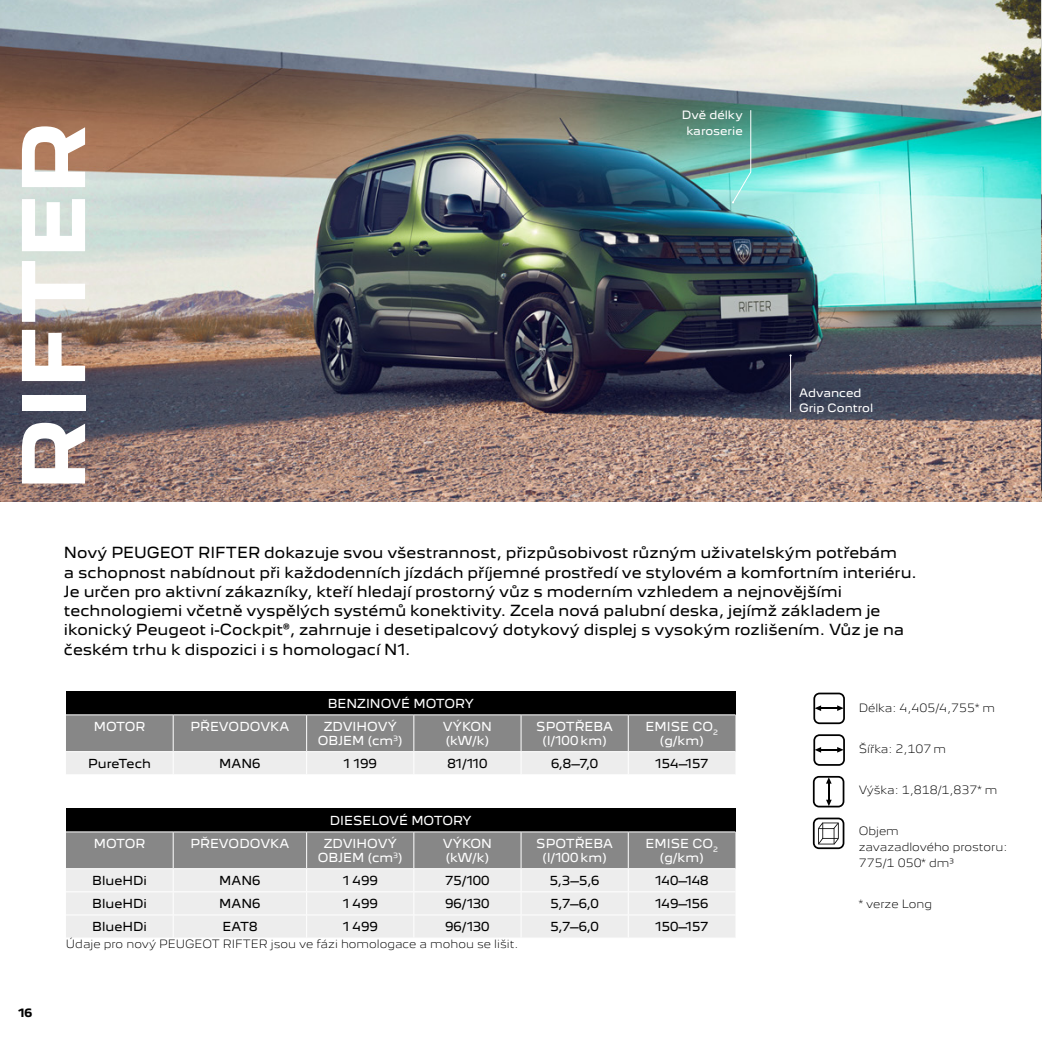
<style>
.page{position:relative;width:1042px;height:1042px;background:#fff}
.page>*{position:absolute;margin:0;border:0;box-sizing:border-box;transform-origin:0 0}
.t1{font:700 78.75px "Peugeot New";color:#fff}
.t2{font:14px/19.2px "Peugeot New";color:#000}
.t3{font:11.38px/13.7px "Peugeot New";color:#fff;text-align:center}
.t4{font:11.38px "Peugeot New";color:#000}
.t5{font:300 10.5px/16.3px "Peugeot New";color:#000}
.t6{font:10.5px/15.8px "Peugeot New";color:#fff;text-align:center}
.t7{font:700 10.5px "Peugeot New";color:#000}
</style>
<div class="page">
<img style="left:0;top:0;width:1041px;height:501px">
<img style="left:1041px;top:0;width:1px;height:501px">
<svg style="left:732px;top:110px;width:19px;height:93px;background:#70bcb0"></svg>
<hr style="left:790px;top:355px;width:1px;height:57px;background:#fff">
<div style="left:66px;top:692px;width:669px;height:23px;background:#000"></div>
<svg style="left:66px;top:715px;width:669px;height:59px;background:#aeaeae"></svg>
<hr style="left:66px;top:714px;width:107px;height:1px;background:#fff">
<hr style="left:173px;top:714px;width:134px;height:1px;background:#fff">
<hr style="left:307px;top:714px;width:107px;height:1px;background:#fff">
<hr style="left:414px;top:714px;width:107px;height:1px;background:#fff">
<hr style="left:521px;top:714px;width:107px;height:1px;background:#fff">
<hr style="left:628px;top:714px;width:107px;height:1px;background:#fff">
<hr style="left:66px;top:751px;width:107px;height:1px;background:#fff">
<hr style="left:173px;top:751px;width:134px;height:1px;background:#fff">
<hr style="left:307px;top:751px;width:107px;height:1px;background:#fff">
<hr style="left:414px;top:751px;width:107px;height:1px;background:#fff">
<hr style="left:521px;top:751px;width:107px;height:1px;background:#fff">
<hr style="left:628px;top:751px;width:107px;height:1px;background:#fff">
<hr style="left:173px;top:715px;width:1px;height:36px;background:#fff">
<hr style="left:306px;top:715px;width:1px;height:36px;background:#fff">
<hr style="left:413px;top:715px;width:1px;height:36px;background:#fff">
<hr style="left:520px;top:715px;width:1px;height:36px;background:#fff">
<hr style="left:628px;top:715px;width:1px;height:36px;background:#fff">
<div style="left:66px;top:809px;width:669px;height:23px;background:#000"></div>
<svg style="left:66px;top:832px;width:669px;height:105px;background:#cbcbcb"></svg>
<hr style="left:66px;top:831px;width:107px;height:1px;background:#fff">
<hr style="left:173px;top:831px;width:134px;height:1px;background:#fff">
<hr style="left:307px;top:831px;width:107px;height:1px;background:#fff">
<hr style="left:414px;top:831px;width:107px;height:1px;background:#fff">
<hr style="left:521px;top:831px;width:107px;height:1px;background:#fff">
<hr style="left:628px;top:831px;width:107px;height:1px;background:#fff">
<hr style="left:173px;top:832px;width:1px;height:36px;background:#fff">
<hr style="left:306px;top:832px;width:1px;height:36px;background:#fff">
<hr style="left:413px;top:832px;width:1px;height:36px;background:#fff">
<hr style="left:520px;top:832px;width:1px;height:36px;background:#fff">
<hr style="left:628px;top:832px;width:1px;height:36px;background:#fff">
<svg style="left:813px;top:776px;width:31px;height:31px"></svg>
<svg style="left:813px;top:734px;width:32px;height:32px"></svg>
<svg style="left:813px;top:692px;width:32px;height:32px"></svg>
<svg style="left:813px;top:817px;width:31px;height:32px"></svg>
<h1 class="t1" style="left:-12px;top:491px;width:370px;rotate:-90deg">RIFTER</h1>
<p class="t6" style="left:682px;top:106px;width:62px">Dvě délky karoserie</p>
<p class="t6" style="left:799px;top:384px;width:76px;text-align:left">Advanced<br>Grip Control</p>
<p class="t2" style="left:64px;top:542px;width:854px">Nový PEUGEOT RIFTER dokazuje svou všestrannost, přizpůsobivost různým uživatelským potřebám<br>a schopnost nabídnout při každodenních jízdách příjemné prostředí ve stylovém a komfortním interiéru.<br>Je určen pro aktivní zákazníky, kteří hledají prostorný vůz s moderním vzhledem a nejnovějšími technologiemi včetně vyspělých systémů konektivity. Zcela nová palubní deska, jejímž základem je ikonický Peugeot i-Cockpit®, zahrnuje i desetipalcový dotykový displej s vysokým rozlišením. Vůz je na českém trhu k dispozici i s homologací N1.</p>
<p class="t7" style="left:18px;top:1004px;width:16px">16</p>
<p class="t3" style="left:328px;top:695px;width:148px">BENZINOVÉ MOTORY</p>
<p class="t3" style="left:94px;top:719px;width:53px">MOTOR</p>
<p class="t3" style="left:190px;top:719px;width:100px">PŘEVODOVKA</p>
<p class="t3" style="left:318px;top:719px;width:86px">ZDVIHOVÝ<br>OBJEM (cm<sup>3</sup>)</p>
<p class="t3" style="left:443px;top:719px;width:50px;text-align:left">VÝKON (kW/k)</p>
<p class="t3" style="left:536px;top:719px;width:78px">SPOTŘEBA (l/100 km)</p>
<p class="t3" style="left:645px;top:719px;width:74px">EMISE CO<sub>2 </sub>(g/km)</p>
<p class="t4" style="left:88px;top:754px;width:64px">PureTech</p>
<p class="t4" style="left:219px;top:754px;width:43px">MAN6</p>
<p class="t4" style="left:344px;top:754px;width:35px">1 199</p>
<p class="t4" style="left:447px;top:754px;width:42px">81/110</p>
<p class="t4" style="left:551px;top:754px;width:49px">6,8–7,0</p>
<p class="t4" style="left:655px;top:754px;width:55px">154–157</p>
<p class="t3" style="left:330px;top:812px;width:143px">DIESELOVÉ MOTORY</p>
<p class="t3" style="left:94px;top:836px;width:53px">MOTOR</p>
<p class="t3" style="left:190px;top:836px;width:100px">PŘEVODOVKA</p>
<p class="t3" style="left:318px;top:836px;width:86px">ZDVIHOVÝ<br>OBJEM (cm<sup>3</sup>)</p>
<p class="t3" style="left:443px;top:836px;width:50px;text-align:left">VÝKON (kW/k)</p>
<p class="t3" style="left:536px;top:836px;width:78px">SPOTŘEBA (l/100 km)</p>
<p class="t3" style="left:645px;top:836px;width:74px">EMISE CO<sub>2 </sub>(g/km)</p>
<p class="t4" style="left:92px;top:871px;width:56px">BlueHDi</p>
<p class="t4" style="left:219px;top:871px;width:43px">MAN6</p>
<p class="t4" style="left:343px;top:871px;width:37px">1 499</p>
<p class="t4" style="left:445px;top:871px;width:46px">75/100</p>
<p class="t4" style="left:550px;top:871px;width:51px">5,3–5,6</p>
<p class="t4" style="left:655px;top:871px;width:55px">140–148</p>
<p class="t4" style="left:92px;top:894px;width:56px">BlueHDi</p>
<p class="t4" style="left:219px;top:894px;width:43px">MAN6</p>
<p class="t4" style="left:343px;top:894px;width:37px">1 499</p>
<p class="t4" style="left:445px;top:894px;width:46px">96/130</p>
<p class="t4" style="left:550px;top:894px;width:50px">5,7–6,0</p>
<p class="t4" style="left:655px;top:894px;width:55px">149–156</p>
<p class="t4" style="left:92px;top:917px;width:56px">BlueHDi</p>
<p class="t4" style="left:222px;top:917px;width:36px">EAT8</p>
<p class="t4" style="left:343px;top:917px;width:37px">1 499</p>
<p class="t4" style="left:445px;top:917px;width:46px">96/130</p>
<p class="t4" style="left:550px;top:917px;width:50px">5,7–6,0</p>
<p class="t4" style="left:655px;top:917px;width:55px">150–157</p>
<p class="t5" style="left:66px;top:934px;width:454px">Údaje pro nový PEUGEOT RIFTER jsou ve fázi homologace a mohou se lišit.</p>
<p class="t5" style="left:859px;top:698px;width:138px">Délka: 4,405/4,755* m</p>
<p class="t5" style="left:859px;top:739px;width:89px">Šířka: 2,107 m</p>
<p class="t5" style="left:859px;top:780px;width:140px">Výška: 1,818/1,837* m</p>
<p class="t5" style="left:859px;top:821px;width:150px">Objem<br>zavazadlového prostoru:<br>775/1 050* dm3</p>
<p class="t5" style="left:859px;top:895px;width:75px">* verze Long</p>
</div>
